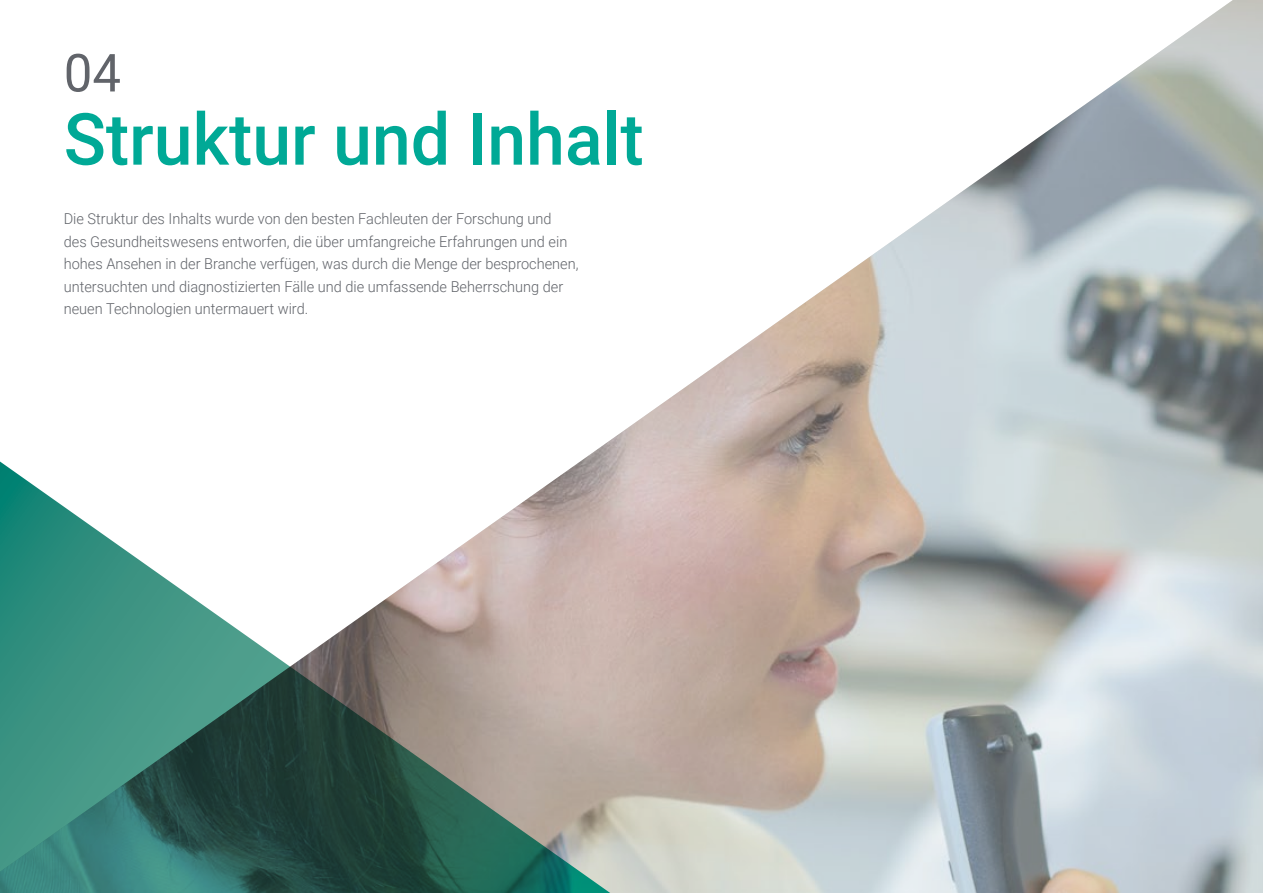
<style>
.page{position:relative;width:1263px;height:893px;background:#fff}
.page>*{position:absolute;margin:0;border:0;box-sizing:border-box;transform-origin:0 0}
.t1{font:500 72px "Roboto";color:#00a996}
.t2{font:52.5px "Roboto";color:#61646a}
.t3{font:300 15px/22.5px "Roboto";color:#61646a}
</style>
<div class="page">
<img style="left:602px;top:0;width:661px;height:893px">
<svg style="left:0;top:446px;width:640px;height:447px"></svg>
<h2 class="t2" style="left:64px;top:36px;width:59px">04</h2>
<h1 class="t1" style="left:64px;top:89px;width:581px">Struktur und Inhalt</h1>
<p class="t3" style="left:64px;top:207px;width:516px">Die Struktur des Inhalts wurde von den besten Fachleuten der Forschung und<br>des Gesundheitswesens entworfen, die über umfangreiche Erfahrungen und ein hohes Ansehen in der Branche verfügen, was durch die Menge der besprochenen, untersuchten und diagnostizierten Fälle und die umfassende Beherrschung der neuen Technologien untermauert wird.</p>
</div>
